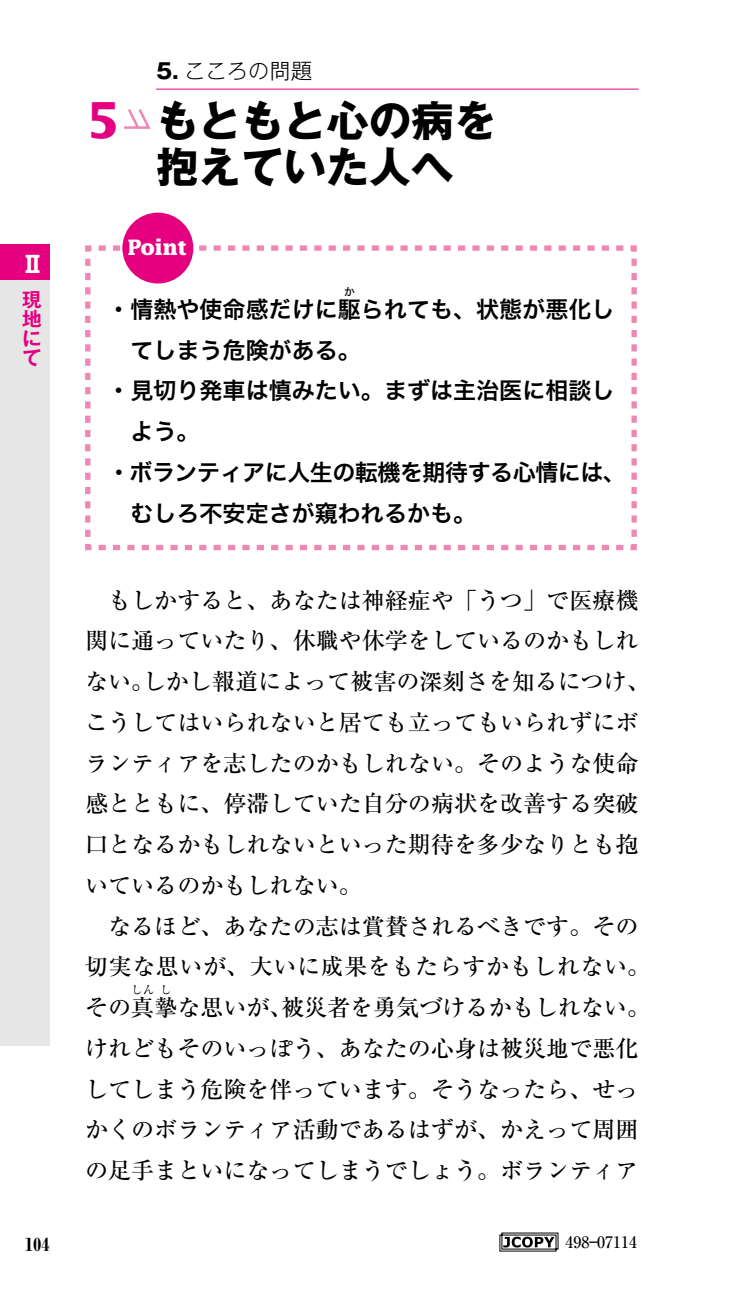
<style>
.page{position:relative;width:745px;height:1290px;background:#fff}
.page>*{position:absolute;margin:0;border:0;box-sizing:border-box;transform-origin:0 0}
.t1{font:700 49.5px "Lucida Sans";color:#e4007f}
.t2{font:700 42.5px/46px "Gothic MB101 Pro";color:#000}
.t3{font:500 23px/40.8px "Ryumin Pro";color:#000}
.t4{font:23px "Hira Kaku Pro W6";color:#000}
.t5{font:23px "Hira Kaku Pro W6";letter-spacing:-.02em;color:#000}
.t6{font:700 23px "Gothic MB101 Pro";color:#fff}
.t7{font:300 21.25px "Gothic MB101 Pro";color:#000}
.t8{font:700 21.25px "Lucida";letter-spacing:-.02em;color:#fff}
.t9{font:700 condensed 21.25px "Bodoni";color:#000}
.t10{font:700 19.5px/19.5px "Gothic MB101 Pro De";color:#e4007f;text-align:justify}
.t11{font:500 16px "Ryumin Pro";color:#000}
.t12{font:500 11.5px "Ryumin Pro";color:#000}
.t13{font:11.5px "Hira Kaku Pro W6";color:#000}
.s1{font-weight:700}
</style>
<div class="page">
<svg style="left:85px;top:243px;width:552px;height:308px"></svg>
<div style="left:0;top:244px;width:50px;height:801px;background:#e6e6e7"></div>
<div style="left:0;top:244px;width:50px;height:36px;background:#e4007f"></div>
<svg style="left:124px;top:109px;width:27px;height:20px"></svg>
<div style="left:122px;top:213px;width:71px;height:70px;background:#e4007f;border-radius:50%"></div>
<hr style="left:156px;top:89px;width:482px;height:1px;background:#e4007f">
<svg style="left:499px;top:1232px;width:60px;height:20px"></svg>
<svg style="left:499px;top:1232px;width:59px;height:19px"></svg>
<p class="t6" style="left:21px;top:245px;width:25px">Ⅱ</p>
<p class="t10" style="left:22px;top:287px;width:21px">現地にて</p>
<p class="t9" style="left:25px;top:1232px;width:26px">104</p>
<p class="t1" style="left:85px;top:91px;width:36px">5</p>
<p class="t7" style="left:156px;top:53px;width:157px"><span class="s1">5.</span> こころの問題</p>
<p class="t2" style="left:156px;top:92px;width:342px">もともと心の病を抱えていた人へ</p>
<p class="t8" style="left:127px;top:234px;width:61px">Point</p>
<p class="t13" style="left:343px;top:282px;width:13px">か</p>
<p class="t4" style="left:107px;top:288px;width:508px">・情熱や使命感だけに駆られても、状態が悪化し</p>
<p class="t4" style="left:130px;top:329px;width:232px">てしまう危険がある。</p>
<p class="t4" style="left:107px;top:370px;width:508px">・見切り発車は慎みたい。まずは主治医に相談し</p>
<p class="t4" style="left:130px;top:411px;width:71px">よう。</p>
<p class="t5" style="left:107px;top:451px;width:519px">・ボランティアに人生の転機を期待する心情には、</p>
<p class="t4" style="left:130px;top:492px;width:347px">むしろ不安定さが窺われるかも。</p>
<p class="t3" style="left:85px;top:578px;width:566px">　もしかすると、あなたは神経症や「うつ」で医療機関に通っていたり、休職や休学をしているのかもしれない。しかし報道によって被害の深刻さを知るにつけ、こうしてはいられないと居ても立ってもいられずにボランティアを志したのかもしれない。そのような使命感とともに、停滞していた自分の病状を改善する突破口となるかもしれないといった期待を多少なりとも抱いているのかもしれない。<br>　なるほど、あなたの志は賞賛されるべきです。その切実な思いが、大いに成果をもたらすかもしれない。その真摯な思いが、被災者を勇気づけるかもしれない。</p>
<p class="t12" style="left:131px;top:981px;width:25px">しん</p>
<p class="t12" style="left:160px;top:981px;width:13px">し</p>
<p class="t3" style="left:85px;top:1026px;width:554px;text-align:justify">けれどもそのいっぽう、あなたの心身は被災地で悪化してしまう危険を伴っています。そうなったら、せっかくのボランティア活動であるはずが、かえって周囲の足手まといになってしまうでしょう。ボランティア</p>
<p class="t11" style="left:565px;top:1229px;width:73px">498—07114</p>
</div>
